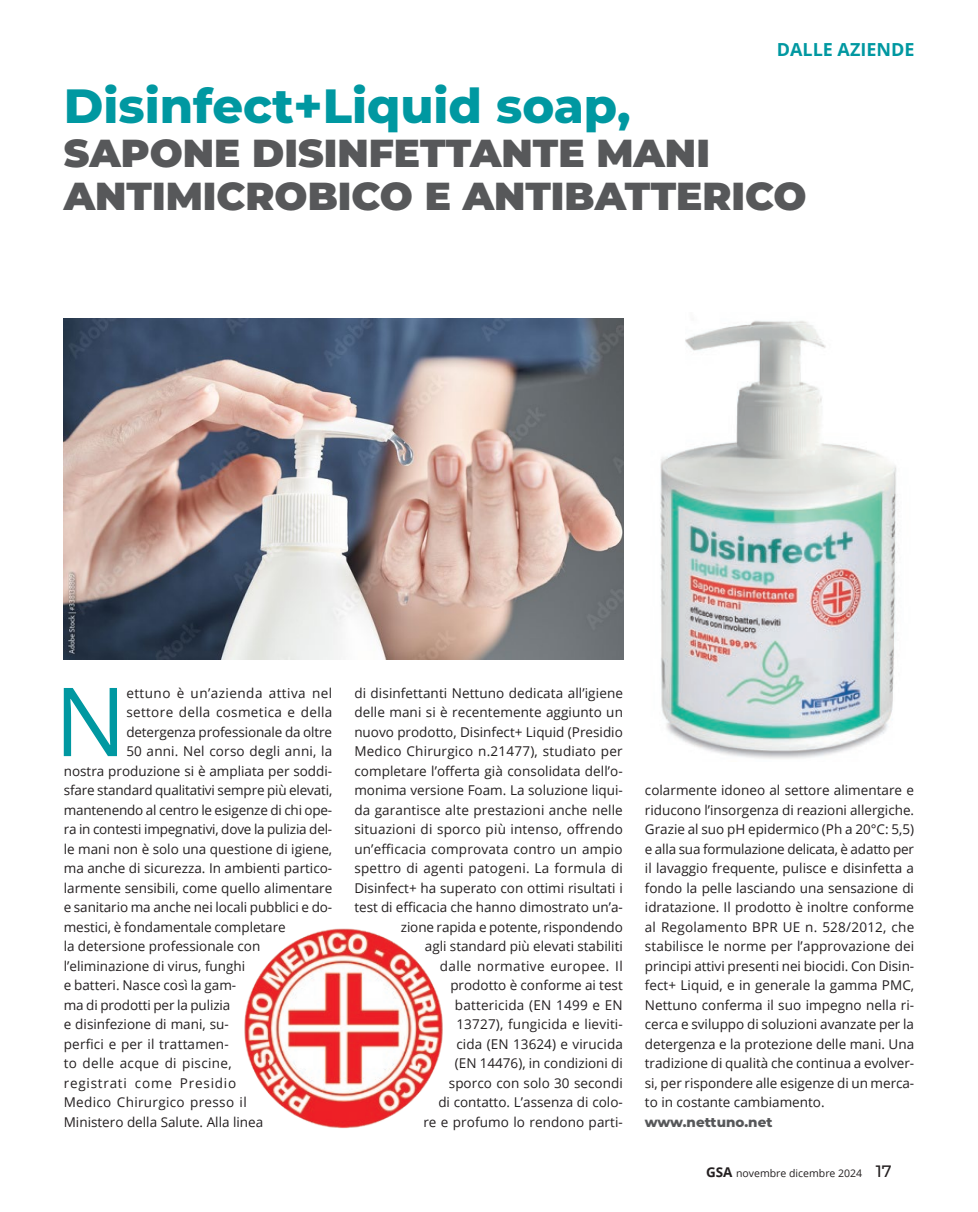
<style>
.page{position:relative;width:978px;height:1212px;background:#fff}
.page>*{position:absolute;margin:0;border:0;box-sizing:border-box;transform-origin:0 0}
.testo_GSA{font:95.4px "Open Sans";color:#0098a1}
.attualità_titolo_1{font:800 48px "Montserrat";color:#0098a1}
.attualità_titolo_2{font:900 39px/43.5px "Montserrat";color:#57585a}
.t1{font:700 18px "Open Sans";color:#0098a1}
.testo_GSA-2{font:13.5px/19.5px "Open Sans";color:#231f20;text-align:right}
.testo_GSA-3{font:13.5px "Open Sans";letter-spacing:.025em;color:#231f20}
.testo_GSA-4{font:13.5px "Open Sans";letter-spacing:.035em;color:#231f20}
.testo_GSA-5{font:13.5px "Open Sans";letter-spacing:.055em;color:#231f20}
.didascalia_1{font:800 13.5px "Montserrat";color:#57585a}
.t2{font:10.5px "Open Sans";color:#231f20}
.s1{font-weight:700;font-size:13.5px}
.s2{font-family:"Montserrat";font-weight:500;font-size:16.5px}
</style>
<div class="page">
<img style="left:616px;top:318px;width:281px;height:441px">
<img style="left:64px;top:319px;width:560px;height:340px">
<img style="left:230px;top:915px;width:227px;height:227px;border-radius:114px">
<h3 class="t1" style="left:777px;top:37px;width:139px">DALLE AZIENDE</h3>
<p class="attualità_titolo_1" style="left:64px;top:71px;width:568px">Disinfect+Liquid soap,</p>
<p class="attualità_titolo_2" style="left:64px;top:128px;width:744px">SAPONE DISINFETTANTE MANI<br>ANTIMICROBICO E ANTIBATTERICO</p>
<p class="testo_GSA" style="left:54px;top:656px;width:73px">N</p>
<p class="testo_GSA-4" style="left:126px;top:683px;width:207px">ettuno è un’azienda attiva nel</p>
<p class="testo_GSA-3" style="left:126px;top:703px;width:208px">settore della cosmetica e della</p>
<p class="testo_GSA-2" style="left:126px;top:722px;width:207px">detergenza professionale da oltre</p>
<p class="testo_GSA-2" style="left:126px;top:741px;width:207px">50 anni. Nel corso degli anni, la</p>
<p class="testo_GSA-2" style="left:64px;top:761px;width:270px">nostra produzione si è ampliata per soddi-</p>
<p class="testo_GSA-2" style="left:64px;top:780px;width:270px">sfare standard qualitativi sempre più elevati,</p>
<p class="testo_GSA-2" style="left:64px;top:800px;width:270px">mantenendo al centro le esigenze di chi ope-</p>
<p class="testo_GSA-2" style="left:64px;top:819px;width:270px">ra in contesti impegnativi, dove la pulizia del-</p>
<p class="testo_GSA-2" style="left:64px;top:839px;width:270px">le mani non è solo una questione di igiene,</p>
<p class="testo_GSA-2" style="left:64px;top:858px;width:270px">ma anche di sicurezza. In ambienti partico-</p>
<p class="testo_GSA-2" style="left:64px;top:878px;width:270px">larmente sensibili, come quello alimentare</p>
<p class="testo_GSA-2" style="left:64px;top:897px;width:270px">e sanitario ma anche nei locali pubblici e do-</p>
<p class="testo_GSA-2" style="left:64px;top:917px;width:223px">mestici, è fondamentale completare</p>
<p class="testo_GSA-2" style="left:64px;top:936px;width:198px">la detersione professionale con</p>
<p class="testo_GSA-2" style="left:64px;top:956px;width:183px">l’eliminazione di virus, funghi</p>
<p class="testo_GSA-2" style="left:64px;top:975px;width:174px">e batteri. Nasce così la gam-</p>
<p class="testo_GSA-2" style="left:64px;top:995px;width:168px">ma di prodotti per la pulizia</p>
<p class="testo_GSA-2" style="left:64px;top:1014px;width:167px">e disinfezione di mani, su-</p>
<p class="testo_GSA-2" style="left:64px;top:1034px;width:167px">perfici e per il trattamen-</p>
<p class="testo_GSA-3" style="left:64px;top:1054px;width:169px">to delle acque di piscine,</p>
<p class="testo_GSA-5" style="left:64px;top:1073px;width:174px">registrati come Presidio</p>
<p class="testo_GSA-3" style="left:64px;top:1093px;width:185px">Medico Chirurgico presso il</p>
<p class="testo_GSA-2" style="left:64px;top:1112px;width:201px">Ministero della Salute. Alla linea</p>
<p class="testo_GSA-2" style="left:354px;top:683px;width:270px">di disinfettanti Nettuno dedicata all’igiene delle mani si è recentemente aggiunto un nuovo prodotto, Disinfect+ Liquid (Presidio Medico Chirurgico n.21477), studiato per completare l’offerta già consolidata dell’o&shy;monima versione Foam. La soluzione liqui&shy;da garantisce alte prestazioni anche nelle situazioni di sporco più intenso, offrendo un’efficacia comprovata contro un ampio spettro di agenti patogeni. La formula di Disinfect+ ha superato con ottimi risultati i test di efficacia che hanno dimostrato un’a&shy;zione rapida e potente, rispondendo<br>agli standard più elevati stabiliti<br>dalle normative europee. Il<br>prodotto è conforme ai test<br>battericida (EN 1499 e EN<br>13727), fungicida e lieviti-<br>cida (EN 13624) e virucida<br>(EN 14476), in condizioni di<br>sporco con solo 30 secondi<br>di contatto. L’assenza di colo-<br>re e profumo lo rendono parti-</p>
<p class="testo_GSA-2" style="left:645px;top:780px;width:271px;text-align:justify">colarmente idoneo al settore alimentare e riducono l’insorgenza di reazioni allergiche.<br>Grazie al suo pH epidermico (Ph a 20°C: 5,5) e alla sua formulazione delicata, è adatto per il lavaggio frequente, pulisce e disinfetta a fondo la pelle lasciando una sensazione di idratazione. Il prodotto è inoltre conforme al Regolamento BPR UE n. 528/2012, che stabilisce le norme per l’approvazione dei principi attivi presenti nei biocidi. Con Disin&shy;fect+ Liquid, e in generale la gamma PMC, Nettuno conferma il suo impegno nella ri&shy;cerca e sviluppo di soluzioni avanzate per la detergenza e la protezione delle mani. Una tradizione di qualità che continua a evolver&shy;si, per rispondere alle esigenze di un merca&shy;to in costante cambiamento.</p>
<p class="didascalia_1" style="left:645px;top:1112px;width:129px">www.nettuno.net</p>
<p class="t2" style="left:706px;top:1166px;width:187px"><span class="s1">GSA</span> novembre dicembre 2024 <span class="s2">17</span></p>
</div>
